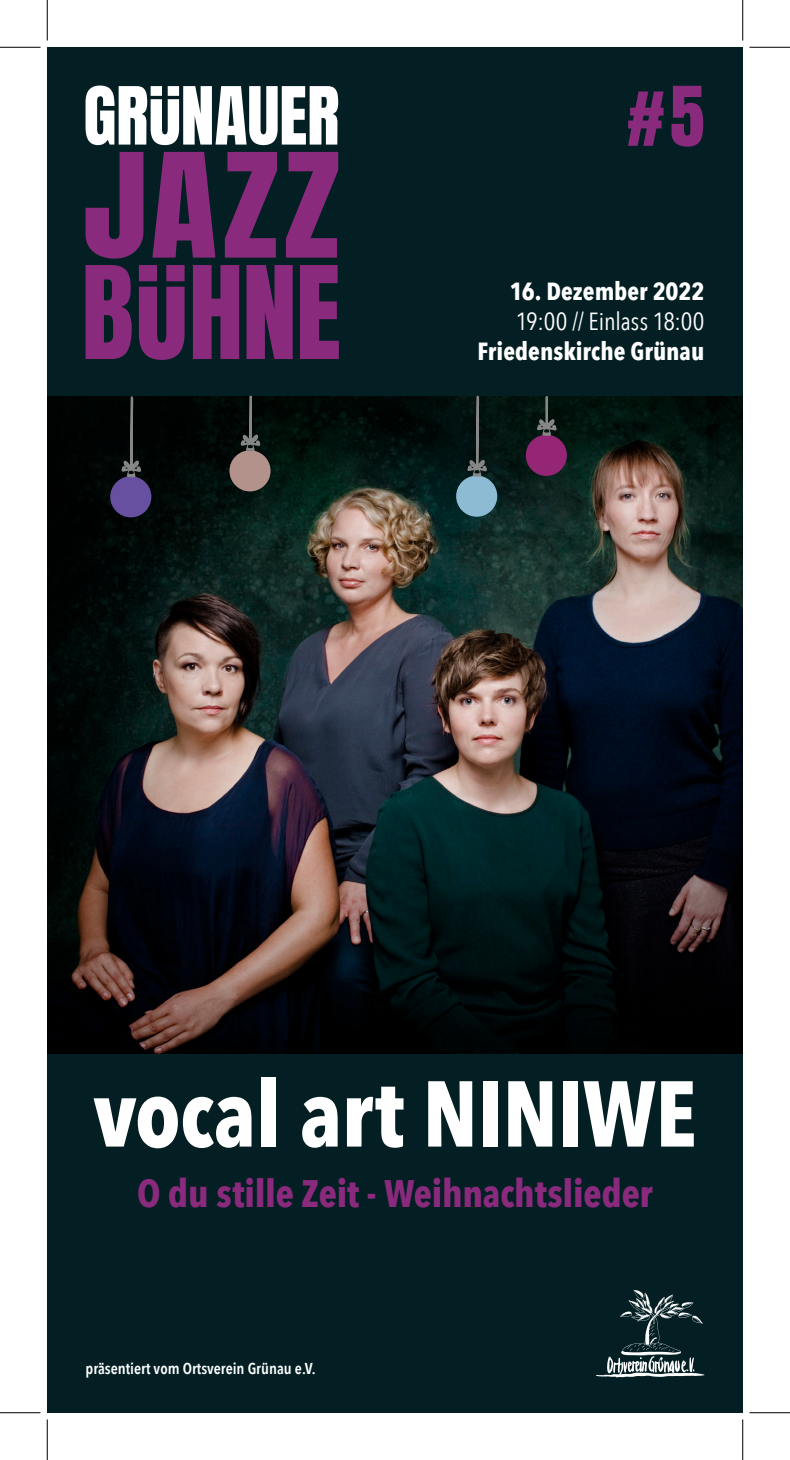
<style>
.page{position:relative;width:790px;height:1460px;background:#fff}
.page>*{position:absolute;margin:0;border:0;box-sizing:border-box;transform-origin:0 0}
.t1{font:700 92.25px "Avenir Next Condensed";letter-spacing:-.01em;color:#fff}
.t2{font:69.75px "Anton";color:#8a2a7d}
.t3{font:700 38.25px "Avenir Next Condensed";letter-spacing:-.005em;color:#8a2a7d}
.t4{font:700 24.75px "Avenir Next Condensed";color:#fff}
.t5{font:24.75px "Avenir Next Condensed";letter-spacing:-.005em;color:#fff}
.t6{font:600 15.75px "Avenir Next Condensed";color:#fff}
</style>
<div class="page">
<div style="left:47px;top:47px;width:695px;height:1365px;background:#031f23"></div>
<svg style="left:596px;top:1290px;width:108px;height:87px"></svg>
<img style="left:47px;top:396px;width:695px;height:657px">
<svg style="left:86px;top:265px;width:253px;height:95px"></svg>
<svg style="left:86px;top:152px;width:252px;height:106px"></svg>
<svg style="left:86px;top:86px;width:252px;height:59px"></svg>
<svg style="left:526px;top:396px;width:41px;height:658px"></svg>
<svg style="left:110px;top:396px;width:41px;height:658px;background:#101319"></svg>
<svg style="left:456px;top:395px;width:41px;height:659px"></svg>
<svg style="left:229px;top:395px;width:41px;height:659px"></svg>
<hr style="left:0;top:47px;width:40px;height:1px;background:#000">
<hr style="left:749px;top:47px;width:41px;height:1px;background:#000">
<hr style="left:0;top:1412px;width:40px;height:1px;background:#000">
<hr style="left:749px;top:1412px;width:41px;height:1px;background:#000">
<hr style="left:47px;top:0;width:1px;height:40px;background:#000">
<hr style="left:47px;top:1419px;width:1px;height:40px;background:#000">
<hr style="left:742px;top:0;width:1px;height:40px;background:#000">
<hr style="left:742px;top:1419px;width:1px;height:40px;background:#000">
<p class="t2" style="left:626px;top:81px;width:79px"># 5</p>
<p class="t4" style="left:510px;top:277px;width:196px">16. Dezember 2022</p>
<p class="t5" style="left:516px;top:300px;width:190px">19:00 // Einlass 18:00</p>
<p class="t4" style="left:477px;top:336px;width:228px">Friedenskirche Grünau</p>
<p class="t1" style="left:93px;top:1057px;width:605px">vocal art NINIWE</p>
<p class="t3" style="left:137px;top:1170px;width:517px">O du stille Zeit - Weihnachtslieder</p>
<p class="t6" style="left:86px;top:1355px;width:231px">präsentiert vom Ortsverein Grünau e.V.</p>
</div>
